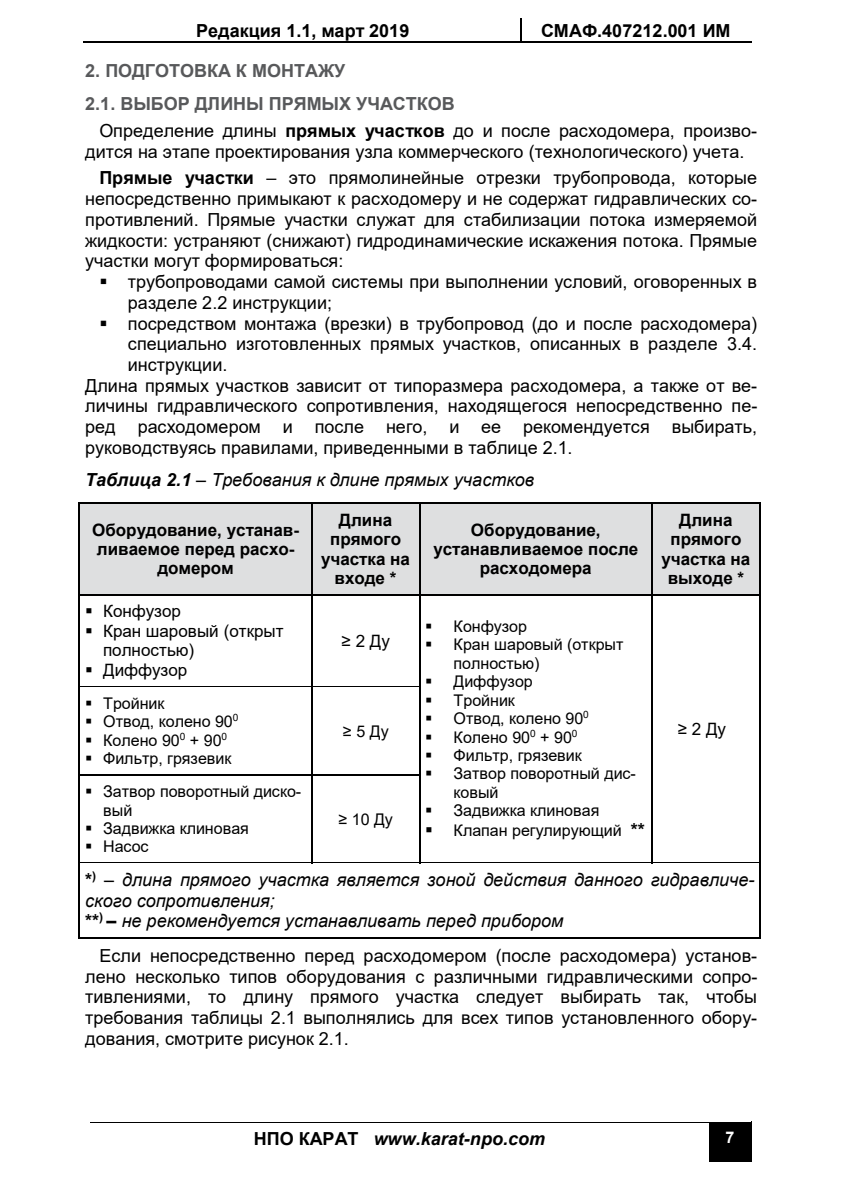
<style>
.page{position:relative;width:842px;height:1191px;background:#fff}
.page>*{position:absolute;margin:0;border:0;box-sizing:border-box;transform-origin:0 0}
.t1{font:18px/20.8px "Arial";letter-spacing:.005em;color:#000}
.t2{font:italic 18px/20.8px "Arial";color:#000}
.t3{font:700 18px/32.6px "Arial";color:#58595b}
.t4{font:700 18px "Arial";letter-spacing:.005em;color:#000}
.t5{font:italic 700 18px "Arial";letter-spacing:.005em;color:#000}
.t6{font:700 17px/19.6px "Arial";letter-spacing:-.005em;color:#000;text-align:center}
.t7{font:17px/19.4px "Arial";letter-spacing:-.005em;color:#000}
.t8{font:16px/18.4px "Arial";letter-spacing:-.005em;color:#000}
.t9{font:700 16px "Arial";color:#fff}
.s1{font-weight:700}
.s2{font-weight:700;font-size:18px}
.s3{font-weight:700;font-style:normal}
.s4{font-style:normal}
</style>
<div class="page">
<hr style="left:84px;top:41px;width:436px;height:1px;background:#000">
<svg style="left:520px;top:18px;width:1px;height:24px"></svg>
<hr style="left:521px;top:41px;width:230px;height:1px;background:#000">
<div style="left:709px;top:1122px;width:42px;height:39px;background:#000"></div>
<hr style="left:90px;top:1121px;width:618px;height:1px;background:#000">
<hr style="left:709px;top:1121px;width:42px;height:1px;background:#000">
<hr style="left:708px;top:1128px;width:1px;height:33px;background:#000">
<hr style="left:751px;top:1128px;width:1px;height:33px;background:#000">
<div style="left:80px;top:504px;width:231px;height:90px;background:#dedfe0"></div>
<div style="left:313px;top:504px;width:106px;height:90px;background:#dedfe0"></div>
<div style="left:421px;top:504px;width:230px;height:90px;background:#dedfe0"></div>
<div style="left:653px;top:504px;width:106px;height:90px;background:#dedfe0"></div>
<svg style="left:78px;top:502px;width:2px;height:8px"></svg>
<hr style="left:80px;top:502px;width:231px;height:2px;background:#000">
<svg style="left:311px;top:502px;width:2px;height:8px"></svg>
<hr style="left:313px;top:502px;width:106px;height:2px;background:#000">
<svg style="left:419px;top:502px;width:2px;height:8px"></svg>
<hr style="left:421px;top:502px;width:230px;height:2px;background:#000">
<svg style="left:651px;top:502px;width:2px;height:8px"></svg>
<hr style="left:653px;top:502px;width:106px;height:2px;background:#000">
<svg style="left:759px;top:502px;width:2px;height:8px"></svg>
<hr style="left:78px;top:510px;width:2px;height:84px;background:#000">
<hr style="left:311px;top:510px;width:2px;height:84px;background:#000">
<hr style="left:419px;top:510px;width:2px;height:84px;background:#000">
<hr style="left:651px;top:510px;width:2px;height:84px;background:#000">
<hr style="left:759px;top:510px;width:2px;height:84px;background:#000">
<svg style="left:78px;top:594px;width:2px;height:7px"></svg>
<hr style="left:80px;top:594px;width:231px;height:2px;background:#000">
<svg style="left:311px;top:594px;width:2px;height:7px"></svg>
<hr style="left:313px;top:594px;width:106px;height:2px;background:#000">
<svg style="left:419px;top:594px;width:2px;height:7px"></svg>
<hr style="left:421px;top:594px;width:230px;height:2px;background:#000">
<svg style="left:651px;top:594px;width:2px;height:7px"></svg>
<hr style="left:653px;top:594px;width:106px;height:2px;background:#000">
<svg style="left:759px;top:594px;width:2px;height:7px"></svg>
<hr style="left:78px;top:601px;width:2px;height:84px;background:#000">
<hr style="left:311px;top:601px;width:2px;height:84px;background:#000">
<hr style="left:419px;top:601px;width:2px;height:84px;background:#000">
<hr style="left:651px;top:601px;width:2px;height:84px;background:#000">
<hr style="left:759px;top:601px;width:2px;height:84px;background:#000">
<svg style="left:78px;top:685px;width:2px;height:8px"></svg>
<hr style="left:80px;top:685px;width:231px;height:2px;background:#000">
<svg style="left:311px;top:685px;width:2px;height:8px"></svg>
<hr style="left:313px;top:685px;width:106px;height:2px;background:#000">
<svg style="left:419px;top:685px;width:2px;height:8px"></svg>
<svg style="left:651px;top:685px;width:2px;height:8px"></svg>
<svg style="left:759px;top:685px;width:2px;height:8px"></svg>
<hr style="left:78px;top:693px;width:2px;height:81px;background:#000">
<hr style="left:311px;top:693px;width:2px;height:81px;background:#000">
<hr style="left:419px;top:693px;width:2px;height:81px;background:#000">
<hr style="left:651px;top:693px;width:2px;height:81px;background:#000">
<hr style="left:759px;top:693px;width:2px;height:81px;background:#000">
<svg style="left:78px;top:774px;width:2px;height:8px"></svg>
<hr style="left:80px;top:774px;width:231px;height:2px;background:#000">
<svg style="left:311px;top:774px;width:2px;height:8px"></svg>
<hr style="left:313px;top:774px;width:106px;height:2px;background:#000">
<svg style="left:419px;top:774px;width:2px;height:8px"></svg>
<svg style="left:651px;top:774px;width:2px;height:8px"></svg>
<svg style="left:759px;top:774px;width:2px;height:8px"></svg>
<hr style="left:78px;top:782px;width:2px;height:79px;background:#000">
<hr style="left:311px;top:782px;width:2px;height:79px;background:#000">
<hr style="left:419px;top:782px;width:2px;height:79px;background:#000">
<hr style="left:651px;top:782px;width:2px;height:79px;background:#000">
<hr style="left:759px;top:782px;width:2px;height:79px;background:#000">
<svg style="left:78px;top:861px;width:2px;height:8px"></svg>
<hr style="left:80px;top:861px;width:231px;height:2px;background:#000">
<hr style="left:313px;top:861px;width:106px;height:2px;background:#000">
<hr style="left:421px;top:861px;width:230px;height:2px;background:#000">
<hr style="left:653px;top:861px;width:106px;height:2px;background:#000">
<svg style="left:759px;top:861px;width:2px;height:8px"></svg>
<hr style="left:78px;top:869px;width:2px;height:68px;background:#000">
<hr style="left:80px;top:937px;width:679px;height:2px;background:#000">
<hr style="left:759px;top:869px;width:2px;height:68px;background:#000">
<p class="t4" style="left:196px;top:18px;width:215px">Редакция 1.1, март 2019</p>
<p class="t4" style="left:541px;top:18px;width:191px">СМАФ.407212.001 ИМ</p>
<p class="t3" style="left:85px;top:55px;width:371px">2. ПОДГОТОВКА К МОНТАЖУ<br>2.1. ВЫБОР ДЛИНЫ ПРЯМЫХ УЧАСТКОВ</p>
<p class="t1" style="left:85px;top:120px;width:673px;text-indent:14px">Определение длины <span class="s1">прямых участков</span> до и после расходомера, произво&shy;дится на этапе проектирования узла коммерческого (технологического) учета.</p>
<p class="t1" style="left:85px;top:167px;width:673px;text-align:justify;text-indent:14px"><span class="s1">Прямые участки</span> – это прямолинейные отрезки трубопровода, которые непосредственно примыкают к расходомеру и не содержат гидравлических со&shy;противлений. Прямые участки служат для стабилизации потока измеряемой жидкости: устраняют (снижают) гидродинамические искажения потока. Прямые участки могут формироваться:</p>
<p class="t1" style="left:128px;top:271px;width:631px;text-indent:-29px">▪ трубопроводами самой системы при выполнении условий, оговоренных в разделе 2.2 инструкции;</p>
<p class="t1" style="left:99px;top:313px;width:659px">▪ посредством монтажа (врезки) в трубопровод (до и после расходомера)</p>
<p class="t1" style="left:128px;top:333px;width:631px">специально изготовленных прямых участков, описанных в разделе 3.4.</p>
<p class="t1" style="left:128px;top:354px;width:101px">инструкции.</p>
<p class="t1" style="left:85px;top:375px;width:673px">Длина прямых участков зависит от типоразмера расходомера, а также от ве-</p>
<p class="t1" style="left:85px;top:395px;width:674px">личины гидравлического сопротивления, находящегося непосредственно пе-</p>
<p class="t1" style="left:85px;top:416px;width:673px">ред расходомером и после него, и ее рекомендуется выбирать,</p>
<p class="t1" style="left:85px;top:437px;width:489px">руководствуясь правилами, приведенными в таблице 2.1.</p>
<p class="t2" style="left:85px;top:470px;width:451px"><span class="s1">Таблица 2.1</span> – Требования к длине прямых участков</p>
<p class="t6" style="left:92px;top:520px;width:209px">Оборудование, устанав&shy;ливаемое перед расхо&shy;домером</p>
<p class="t6" style="left:321px;top:510px;width:90px">Длина прямого участка на входе *</p>
<p class="t6" style="left:433px;top:520px;width:206px">Оборудование, устанавливаемое после расходомера</p>
<p class="t6" style="left:661px;top:510px;width:90px">Длина прямого участка на выходе *</p>
<p class="t7" style="left:85px;top:601px;width:97px">▪ Конфузор</p>
<p class="t7" style="left:103px;top:621px;width:182px;text-indent:-18px">▪ Кран шаровый (открыт полностью)</p>
<p class="t7" style="left:85px;top:660px;width:104px">▪ Диффузор</p>
<p class="t8" style="left:425px;top:617px;width:103px">▪ Конфузор</p>
<p class="t8" style="left:454px;top:635px;width:171px;text-indent:-28px">▪ Кран шаровый (открыт полностью)</p>
<p class="t8" style="left:425px;top:672px;width:109px">▪ Диффузор</p>
<p class="t8" style="left:425px;top:690px;width:91px">▪ Тройник</p>
<p class="t8" style="left:425px;top:709px;width:165px">▪ Отвод, колено 90<sup>0</sup></p>
<p class="t8" style="left:425px;top:727px;width:154px">▪ Колено 90<sup>0</sup> + 90<sup>0</sup></p>
<p class="t8" style="left:425px;top:746px;width:158px">▪ Фильтр, грязевик</p>
<p class="t8" style="left:454px;top:764px;width:184px;text-indent:-28px">▪ Затвор поворотный дис&shy;ковый</p>
<p class="t8" style="left:425px;top:801px;width:176px">▪ Задвижка клиновая</p>
<p class="t8" style="left:425px;top:821px;width:221px">▪ Клапан регулирующий <span class="s2">**</span></p>
<p class="t7" style="left:342px;top:631px;width:50px">≥ 2 Ду</p>
<p class="t8" style="left:85px;top:694px;width:81px">▪ Тройник</p>
<p class="t8" style="left:85px;top:712px;width:155px">▪ Отвод, колено 90<sup>0</sup></p>
<p class="t8" style="left:85px;top:731px;width:143px">▪ Колено 90<sup>0</sup> + 90<sup>0</sup></p>
<p class="t8" style="left:85px;top:749px;width:148px">▪ Фильтр, грязевик</p>
<p class="t7" style="left:678px;top:719px;width:50px">≥ 2 Ду</p>
<p class="t8" style="left:343px;top:722px;width:47px">≥ 5 Ду</p>
<p class="t8" style="left:103px;top:782px;width:200px;text-indent:-18px">▪ Затвор поворотный диско&shy;вый</p>
<p class="t8" style="left:85px;top:819px;width:165px">▪ Задвижка клиновая</p>
<p class="t8" style="left:85px;top:837px;width:65px">▪ Насос</p>
<p class="t8" style="left:338px;top:809px;width:56px">≥ 10 Ду</p>
<p class="t2" style="left:85px;top:869px;width:671px"><span class="s3">*</span><sup>)</sup> – длина прямого участка является зоной действия данного гидравличе&shy;ского сопротивления;<br><span class="s3">**</span><sup>)</sup> <span class="s3">–</span> не рекомендуется устанавливать перед прибором</p>
<p class="t1" style="left:85px;top:945px;width:674px;text-align:justify;text-indent:14px">Если непосредственно перед расходомером (после расходомера) установ&shy;лено несколько типов оборудования с различными гидравлическими сопро&shy;тивлениями, то длину прямого участка следует выбирать так, чтобы требования таблицы 2.1 выполнялись для всех типов установленного обору&shy;дования, смотрите рисунок 2.1.</p>
<p class="t5" style="left:254px;top:1126px;width:293px"><span class="s4">НПО КАРАТ</span> www.karat-npo.com</p>
<p class="t9" style="left:726px;top:1126px;width:10px">7</p>
</div>
